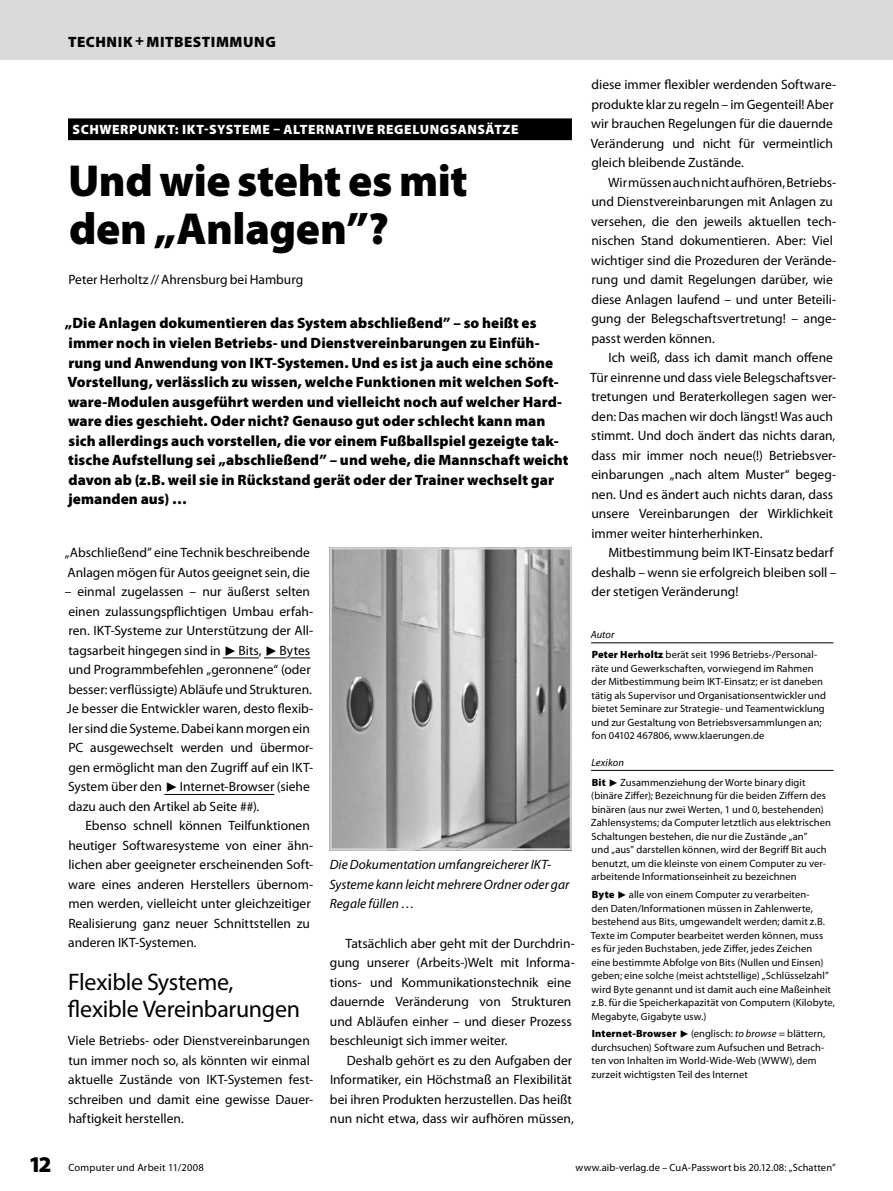
<style>
.page{position:relative;width:893px;height:1191px;background:#fff}
.page>*{position:absolute;margin:0;border:0;box-sizing:border-box;transform-origin:0 0}
.t1{font:900 45px/48px "Myriad Pro";letter-spacing:-.01em;color:#000}
.t2{font:24px/27px "Myriad Pro";letter-spacing:-.015em;color:#000}
.t3{font:900 15px/19.5px "Myriad Pro";letter-spacing:.005em;color:#000}
.t4{font:900 15px "Myriad Pro";letter-spacing:.04em;color:#000}
.t5{font:13.5px/19.5px "Myriad Pro";color:#000}
.t6{font:italic 13.5px/19.5px "Myriad Pro";letter-spacing:.005em;color:#000}
.t7{font:900 13.5px "Myriad Pro";letter-spacing:.04em;color:#fff}
.t8{font:10.5px/13.5px "Myriad Pro";letter-spacing:.01em;color:#000}
.s1{font-family:"The Sans Expert"}
.s2{font-style:italic}
.s3{font-weight:900}
.s4{font-family:"The Mix Expert"}
.s5{font-weight:900;font-size:22.5px}
</style>
<div class="page">
<div style="left:0;top:0;width:893px;height:60px;background:#d9dadb"></div>
<svg style="left:223px;top:657px;width:88px;height:2px"></svg>
<svg style="left:164px;top:793px;width:111px;height:2px"></svg>
<div style="left:68px;top:118px;width:504px;height:22px;background:#000"></div>
<hr style="left:591px;top:642px;width:242px;height:1px;background:#000">
<hr style="left:591px;top:770px;width:242px;height:1px;background:#000">
<img style="left:333px;top:550px;width:236px;height:297px">
<div style="left:330px;top:547px;width:242px;height:303px;border:2px solid #cfd0d2"></div>
<p class="t4" style="left:68px;top:32px;width:209px">TECHNIK + MITBESTIMMUNG</p>
<p class="t7" style="left:73px;top:120px;width:76px">Schwerpunkt</p>
<p class="t7" style="left:175px;top:120px;width:61px">: IKT-Systeme</p>
<p class="t7" style="left:273px;top:120px;width:114px">– alte rnative Rege</p>
<p class="t7" style="left:412px;top:120px;width:18px">lungs</p>
<p class="t7" style="left:458px;top:120px;width:61px">ansätze</p>
<h1 class="t1" style="left:68px;top:155px;width:401px">Und wie steht es mit den „Anlagen”?</h1>
<p class="t5" style="left:68px;top:270px;width:236px">Peter Herholtz // Ahrensburg bei Hamburg</p>
<p class="t3" style="left:65px;top:313px;width:505px">„Die Anlagen dokumentieren das System abschließend” – so heißt es immer noch in vielen Betriebs- und Dienstvereinbarungen zu Einfüh&shy;rung und Anwendung von IKT-Systemen. Und es ist ja auch eine schöne Vorstellung, verlässlich zu wissen, welche Funktionen mit welchen Soft&shy;ware-Modulen ausgeführt werden und vielleicht noch auf welcher Hard&shy;ware dies geschieht. Oder nicht? Genauso gut oder schlecht kann man sich allerdings auch vorstellen, die vor einem Fußballspiel gezeigte tak&shy;tische Aufstellung sei „abschließend” – und wehe, die Mannschaft weicht davon ab (z.B. weil sie in Rückstand gerät oder der Trainer wechselt gar jemanden aus) …</p>
<p class="t5" style="left:65px;top:543px;width:247px">„Abschließend” eine Technik beschreibende<br>Anlagen mögen für Autos geeignet sein, die</p>
<p class="t5" style="left:65px;top:582px;width:250px">– einmal zugelassen – nur äußerst selten einen zulassungspflichtigen Umbau erfah&shy;ren. IKT-Systeme zur Unterstützung der All&shy;tagsarbeit hingegen sind in <span class="s1">˘</span> Bits, <span class="s1">˘</span> Bytes und Programmbefehlen „geronnene“ (oder besser: verflüssigte) Abläufe und Strukturen.<br>Je besser die Entwickler waren, desto flexib&shy;ler sind die Systeme. Dabei kann morgen ein PC ausgewechselt werden und übermor&shy;gen ermöglicht man den Zugriff auf ein IKT-System über den <span class="s1">˘</span> Internet-Browser (siehe dazu auch den Artikel ab Seite ##).</p>
<p class="t5" style="left:68px;top:816px;width:247px;text-indent:17px">Ebenso schnell können Teilfunktionen heutiger Softwaresysteme von einer ähn&shy;lichen aber geeigneter erscheinenden Soft&shy;ware eines anderen Herstellers übernom&shy;men werden, vielleicht unter gleichzeitiger Realisierung ganz neuer Schnittstellen zu anderen IKT-Systemen.</p>
<h2 class="t2" style="left:68px;top:968px;width:234px">Flexible Systeme, flexible Vereinbarungen</h2>
<p class="t5" style="left:68px;top:1030px;width:247px">Viele Betriebs- oder Dienstvereinbarungen tun immer noch so, als könnten wir einmal aktuelle Zustände von IKT-Systemen fest&shy;schreiben und damit eine gewisse Dauer&shy;haftigkeit herstellen.</p>
<p class="t6" style="left:329px;top:855px;width:242px">Die Dokumentation umfangreicherer IKT-<br>Systeme kann leicht mehrere Ordner oder gar<br>Regale füllen …</p>
<p class="t5" style="left:330px;top:933px;width:246px;text-indent:16px">Tatsächlich aber geht mit der Durchdrin&shy;gung unserer (Arbeits-)Welt mit Informa&shy;tions- und Kommunikationstechnik eine dauernde Veränderung von Strukturen und Abläufen einher – und dieser Prozess beschleunigt sich immer weiter.</p>
<p class="t5" style="left:330px;top:1050px;width:245px;text-indent:17px">Deshalb gehört es zu den Aufgaben der Informatiker, ein Höchstmaß an Flexibilität bei ihren Produkten herzustellen. Das heißt nun nicht etwa, dass wir aufhören müssen,</p>
<p class="t5" style="left:591px;top:75px;width:247px">diese immer flexibler werdenden Software&shy;produkte klar zu regeln – im Gegenteil! Aber wir brauchen Regelungen für die dauernde Veränderung und nicht für vermeintlich gleich bleibende Zustände.</p>
<p class="t5" style="left:591px;top:172px;width:247px;text-indent:17px">Wir müssen auch nicht aufhören, Betriebs&shy;und Dienstvereinbarungen mit Anlagen zu versehen, die den jeweils aktuellen tech&shy;nischen Stand dokumentieren. Aber: Viel wichtiger sind die Prozeduren der Verände&shy;rung und damit Regelungen darüber, wie diese Anlagen laufend – und unter Beteili&shy;gung der Belegschaftsvertretung! – ange&shy;passt werden können.</p>
<p class="t5" style="left:590px;top:348px;width:248px;text-indent:18px">Ich weiß, dass ich damit manch offene Tür einrenne und dass viele Belegschaftsver&shy;tretungen und Beraterkollegen sagen wer&shy;den: Das machen wir doch längst! Was auch stimmt. Und doch ändert das nichts daran, dass mir immer noch neue(!) Betriebsver&shy;einbarungen „nach altem Muster“ begeg&shy;nen. Und es ändert auch nichts daran, dass unsere Vereinbarungen der Wirklichkeit immer weiter hinterherhinken.</p>
<p class="t5" style="left:592px;top:543px;width:247px;text-indent:17px">Mitbestimmung beim IKT-Einsatz bedarf deshalb – wenn sie erfolgreich bleiben soll – der stetigen Veränderung!</p>
<p class="t8" style="left:591px;top:624px;width:228px;line-height:20.2px"><span class="s2">Autor<br></span><span class="s3">Peter Herholtz</span> berät seit 1996 Betriebs-/Personal-</p>
<p class="t8" style="left:591px;top:661px;width:236px">räte und Gewerkschaften, vorwiegend im Rahmen der Mitbestimmung beim IKT-Einsatz; er ist daneben tätig als Supervisor und Organisationsentwickler und bietet Seminare zur Strategie- und Teamentwicklung und zur Gestaltung von Betriebsversammlungen an; fon 04102 467806, www.klaerungen.de</p>
<p class="t8" style="left:591px;top:751px;width:216px;line-height:20.2px"><span class="s2">Lexikon<br></span><span class="s3">Bit</span> <span class="s4">˘</span> Zusammenziehung der Worte binary digit</p>
<p class="t8" style="left:591px;top:789px;width:242px">(binäre Ziffer); Bezeichnung für die beiden Ziffern des binären (aus nur zwei Werten, 1 und 0, bestehenden)<br>Zahlensystems; da Computer letztlich aus elektrischen Schaltungen bestehen, die nur die Zustände „an”<br>und „aus” darstellen können, wird der Begriff Bit auch benutzt, um die kleinste von einem Computer zu ver&shy;arbeitende Informationseinheit zu bezeichnen</p>
<p class="t8" style="left:591px;top:887px;width:246px"><span class="s3">Byte</span> <span class="s4">˘</span> alle von einem Computer zu verarbeiten-<br>den Daten/Informationen müssen in Zahlenwerte, bestehend aus Bits, umgewandelt werden; damit z.B.<br>Texte im Computer bearbeitet werden können, muss es für jeden Buchstaben, jede Ziffer, jedes Zeichen<br>eine bestimmte Abfolge von Bits (Nullen und Einsen) geben; eine solche (meist achtstellige) „Schlüsselzahl” wird Byte genannt und ist damit auch eine Maßeinheit z.B. für die Speicherkapazität von Computern (Kilobyte, Megabyte, Gigabyte usw.)</p>
<p class="t8" style="left:591px;top:1027px;width:235px"><span class="s3">Internet-Browser</span> <span class="s4">˘</span> (englisch: <span class="s2">to browse</span> = blättern, durchsuchen) Software zum Aufsuchen und Betrach&shy;ten von Inhalten im World-Wide-Web (WWW), dem zurzeit wichtigsten Teil des Internet</p>
<p class="t8" style="left:31px;top:1160px;width:175px"><span class="s5">12</span> Computer und Arbeit 11/2008</p>
<p class="t8" style="left:576px;top:1160px;width:262px">www.aib-verlag.de – CuA-Passwort bis 20.12.08: „Schatten”</p>
</div>
